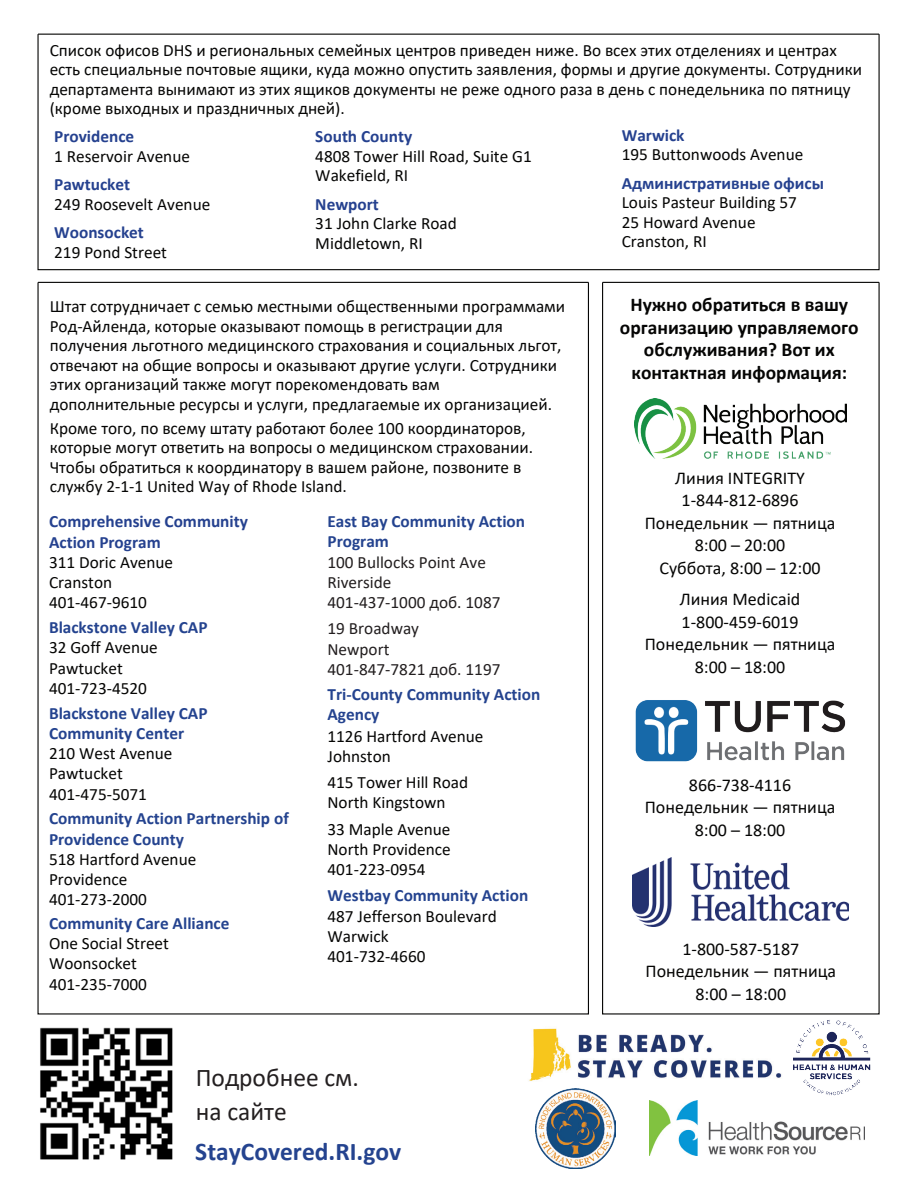
<style>
.page{position:relative;width:918px;height:1188px;background:#fff}
.page>*{position:absolute;margin:0;border:0;box-sizing:border-box;transform-origin:0 0}
.t1{font:25.5px/34.5px "Calibri";color:#231f20}
.t2{font:700 25.5px "Calibri";color:#24438f}
.t3{font:700 19.5px/22.5px "Calibri";color:#050504;text-align:center}
.t4{font:18px/22.5px "Calibri";color:#050504;text-align:center}
.t5{font:17.25px/20.2px "Calibri";color:#050504}
.t6{font:700 17.25px/20.2px "Calibri";color:#24438f}
.t7{font:700 17.25px/20.2px "Calibri";color:#25418f}
.t8{font:17.25px/20.2px "Calibri";color:#231f20}
</style>
<div class="page">
<img style="left:40px;top:1027px;width:133px;height:133px">
<hr style="left:38px;top:34px;width:841px;height:1px;background:#050504">
<hr style="left:38px;top:282px;width:550px;height:1px;background:#050504">
<hr style="left:603px;top:282px;width:276px;height:1px;background:#050504">
<img style="left:635px;top:700px;width:211px;height:62px">
<img style="left:793px;top:1020px;width:77px;height:76px">
<img style="left:535px;top:1088px;width:81px;height:80px">
<img style="left:635px;top:398px;width:212px;height:61px">
<img style="left:633px;top:858px;width:216px;height:68px">
<img style="left:649px;top:1101px;width:215px;height:55px">
<img style="left:529px;top:1028px;width:253px;height:53px">
<p class="t5" style="left:50px;top:40px;width:814px;line-height:19.5px">Список офисов DHS и региональных семейных центров приведен ниже. Во всех этих отделениях и центрах есть специальные почтовые ящики, куда можно опустить заявления, формы и другие документы. Сотрудники департамента вынимают из этих ящиков документы не реже одного раза в день с понедельника по пятницу (кроме выходных и праздничных дней).</p>
<p class="t7" style="left:54px;top:126px;width:82px">Providence</p>
<p class="t5" style="left:54px;top:146px;width:137px">1 Reservoir Avenue</p>
<p class="t7" style="left:54px;top:174px;width:77px">Pawtucket</p>
<p class="t5" style="left:54px;top:194px;width:158px">249 Roosevelt Avenue</p>
<p class="t7" style="left:54px;top:222px;width:91px">Woonsocket</p>
<p class="t5" style="left:54px;top:242px;width:114px">219 Pond Street</p>
<p class="t7" style="left:315px;top:126px;width:98px">South County</p>
<p class="t5" style="left:315px;top:146px;width:218px;line-height:19.5px">4808 Tower Hill Road, Suite G1<br>Wakefield, RI</p>
<p class="t7" style="left:315px;top:194px;width:65px">Newport</p>
<p class="t5" style="left:315px;top:213px;width:143px;line-height:19.5px">31 John Clarke Road<br>Middletown, RI</p>
<p class="t5" style="left:50px;top:297px;width:517px;line-height:19.5px">Штат сотрудничает с семью местными общественными программами Род-Айленда, которые оказывают помощь в регистрации для получения льготного медицинского страхования и социальных льгот, отвечают на общие вопросы и оказывают другие услуги. Сотрудники этих организаций также могут порекомендовать вам дополнительные ресурсы и услуги, предлагаемые их организацией.</p>
<p class="t5" style="left:50px;top:418px;width:485px;line-height:19.5px">Кроме того, по всему штату работают более 100 координаторов, которые могут ответить на вопросы о медицинском страховании.<br>Чтобы обратиться к координатору в вашем районе, позвоните в службу 2-1-1 United Way of Rhode Island.</p>
<p class="t7" style="left:49px;top:511px;width:200px">Comprehensive Community<br>Action Program</p>
<p class="t5" style="left:49px;top:552px;width:126px">311 Doric Avenue<br>Cranston<br>401-467-9610</p>
<p class="t6" style="left:49px;top:617px;width:160px">Blackstone Valley CAP</p>
<p class="t5" style="left:49px;top:637px;width:110px">32 Goff Avenue<br>Pawtucket<br>401-723-4520</p>
<p class="t6" style="left:49px;top:703px;width:160px">Blackstone Valley CAP<br>Community Center</p>
<p class="t5" style="left:49px;top:743px;width:125px">210 West Avenue<br>Pawtucket<br>401-475-5071</p>
<p class="t6" style="left:49px;top:808px;width:241px">Community Action Partnership of<br>Providence County</p>
<p class="t5" style="left:49px;top:849px;width:149px">518 Hartford Avenue<br>Providence<br>401-273-2000</p>
<p class="t6" style="left:49px;top:913px;width:182px">Community Care Alliance</p>
<p class="t5" style="left:49px;top:933px;width:121px">One Social Street<br>Woonsocket<br>401-235-7000</p>
<p class="t6" style="left:328px;top:511px;width:199px">East Bay Community Action<br>Program</p>
<p class="t8" style="left:328px;top:551px;width:175px">100 Bullocks Point Ave<br>Riverside<br>401-437-1000 доб. 1087</p>
<p class="t8" style="left:328px;top:618px;width:175px">19 Broadway<br>Newport<br>401-847-7821 доб. 1197</p>
<p class="t6" style="left:328px;top:684px;width:214px">Tri-County Community Action<br>Agency</p>
<p class="t5" style="left:328px;top:725px;width:158px">1126 Hartford Avenue<br>Johnston</p>
<p class="t5" style="left:328px;top:772px;width:142px">415 Tower Hill Road<br>North Kingstown</p>
<p class="t5" style="left:328px;top:818px;width:125px;text-align:justify">33 Maple Avenue North Providence 401-223-0954</p>
<p class="t6" style="left:328px;top:885px;width:202px">Westbay Community Action</p>
<p class="t5" style="left:328px;top:905px;width:171px">487 Jefferson Boulevard<br>Warwick<br>401-732-4660</p>
<h1 class="t1" style="left:196px;top:1059px;width:165px">Подробнее см. на сайте</h1>
<h1 class="t2" style="left:195px;top:1134px;width:207px">StayCovered.RI.gov</h1>
<p class="t7" style="left:622px;top:125px;width:64px">Warwick</p>
<p class="t5" style="left:622px;top:144px;width:183px">195 Buttonwoods Avenue</p>
<p class="t7" style="left:622px;top:173px;width:204px">Административные офисы</p>
<p class="t5" style="left:622px;top:192px;width:177px;line-height:19.5px">Louis Pasteur Building 57<br>25 Howard Avenue<br>Cranston, RI</p>
<p class="t3" style="left:620px;top:293px;width:240px">Нужно обратиться в вашу организацию управляемого обслуживания? Вот их контактная информация:</p>
<p class="t4" style="left:645px;top:466px;width:192px">Линия INTEGRITY<br>1-844-812-6896<br>Понедельник — пятница<br>8:00 – 20:00<br>Суббота, 8:00 – 12:00</p>
<p class="t4" style="left:645px;top:588px;width:192px">Линия Medicaid<br>1-800-459-6019<br>Понедельник — пятница<br>8:00 – 18:00</p>
<p class="t4" style="left:645px;top:773px;width:192px">866-738-4116<br>Понедельник — пятница<br>8:00 – 18:00</p>
<p class="t4" style="left:646px;top:937px;width:192px">1-800-587-5187<br>Понедельник — пятница<br>8:00 – 18:00</p>
</div>
